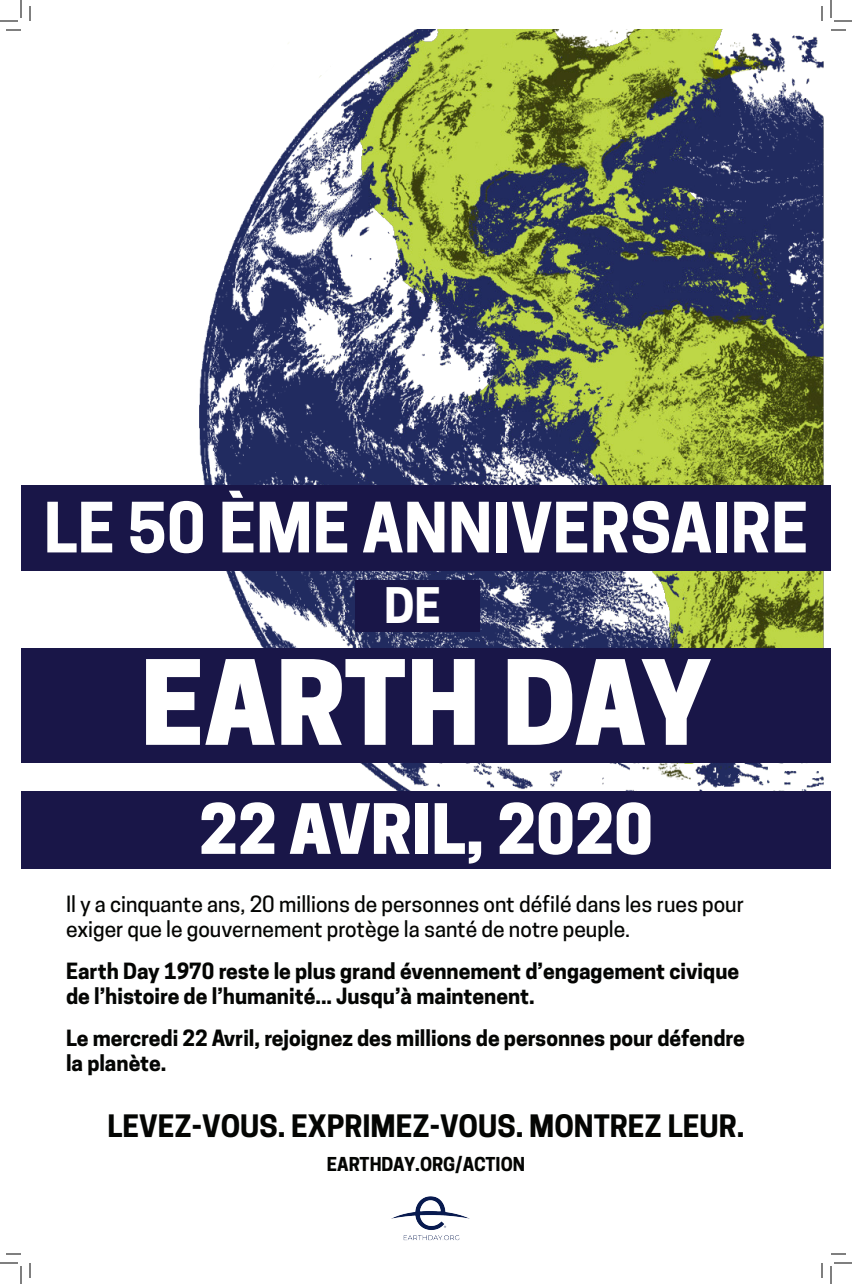
<style>
.page{position:relative;width:852px;height:1284px;background:#fff}
.page>*{position:absolute;margin:0;border:0;box-sizing:border-box;transform-origin:0 0}
.t1{font:800 110px "Cooper Hewitt";letter-spacing:-.005em;color:#fff}
.t2{font:700 65px "Cooper Hewitt";color:#fff}
.t3{font:800 65px "Cooper Hewitt";color:#fff}
.t4{font:700 46px "Cooper Hewitt";color:#fff}
.t5{font:700 29px "Cooper Hewitt";color:#040503}
.t6{font:700 21px "Cooper Hewitt";color:#040503}
.t7{font:500 21px "Cooper Hewitt";color:#040503}
.t8{font:700 18px "Cooper Hewitt";color:#040503}
</style>
<div class="page">
<img style="left:199px;top:30px;width:631px;height:761px">
<div style="left:21px;top:649px;width:810px;height:114px;background:#191648"></div>
<div style="left:355px;top:580px;width:125px;height:52px;background:#191648"></div>
<div style="left:21px;top:485px;width:810px;height:85px;background:#191648"></div>
<div style="left:21px;top:791px;width:810px;height:78px;background:#191648"></div>
<img style="left:391px;top:1196px;width:79px;height:45px">
<svg style="left:6px;top:29px;width:15px;height:2px"></svg>
<svg style="left:831px;top:29px;width:15px;height:2px"></svg>
<svg style="left:6px;top:1253px;width:15px;height:2px"></svg>
<svg style="left:831px;top:1253px;width:15px;height:2px"></svg>
<svg style="left:29px;top:6px;width:2px;height:15px"></svg>
<svg style="left:29px;top:1263px;width:2px;height:15px"></svg>
<svg style="left:821px;top:6px;width:2px;height:15px"></svg>
<svg style="left:821px;top:1263px;width:2px;height:15px"></svg>
<svg style="left:0;top:0;width:22px;height:22px"></svg>
<svg style="left:0;top:1262px;width:22px;height:22px"></svg>
<svg style="left:830px;top:0;width:22px;height:22px"></svg>
<svg style="left:830px;top:1262px;width:22px;height:22px"></svg>
<p class="t2" style="left:44px;top:490px;width:766px">LE 50 ÈME ANNIVERSAIRE</p>
<p class="t4" style="left:384px;top:578px;width:58px">DE</p>
<p class="t1" style="left:141px;top:638px;width:572px">EARTH DAY</p>
<p class="t3" style="left:199px;top:791px;width:456px">22 AVRIL, 2020</p>
<p class="t7" style="left:66px;top:892px;width:680px">Il y a cinquante ans, 20 millions de personnes ont défilé dans les rues pour</p>
<p class="t7" style="left:66px;top:917px;width:566px">exiger que le gouvernement protège la santé de notre peuple.</p>
<p class="t6" style="left:66px;top:959px;width:675px">Earth Day 1970 reste le plus grand évennement d’engagement civique</p>
<p class="t6" style="left:66px;top:984px;width:470px">de l’histoire de l’humanité... Jusqu’à maintenent.</p>
<p class="t6" style="left:66px;top:1026px;width:680px">Le mercredi 22 Avril, rejoignez des millions de personnes pour défendre</p>
<p class="t6" style="left:66px;top:1051px;width:102px">la planète.</p>
<p class="t5" style="left:108px;top:1109px;width:638px">LEVEZ-VOUS. EXPRIMEZ-VOUS. MONTREZ LEUR.</p>
<p class="t8" style="left:327px;top:1153px;width:200px">EARTHDAY.ORG/ACTION</p>
</div>
